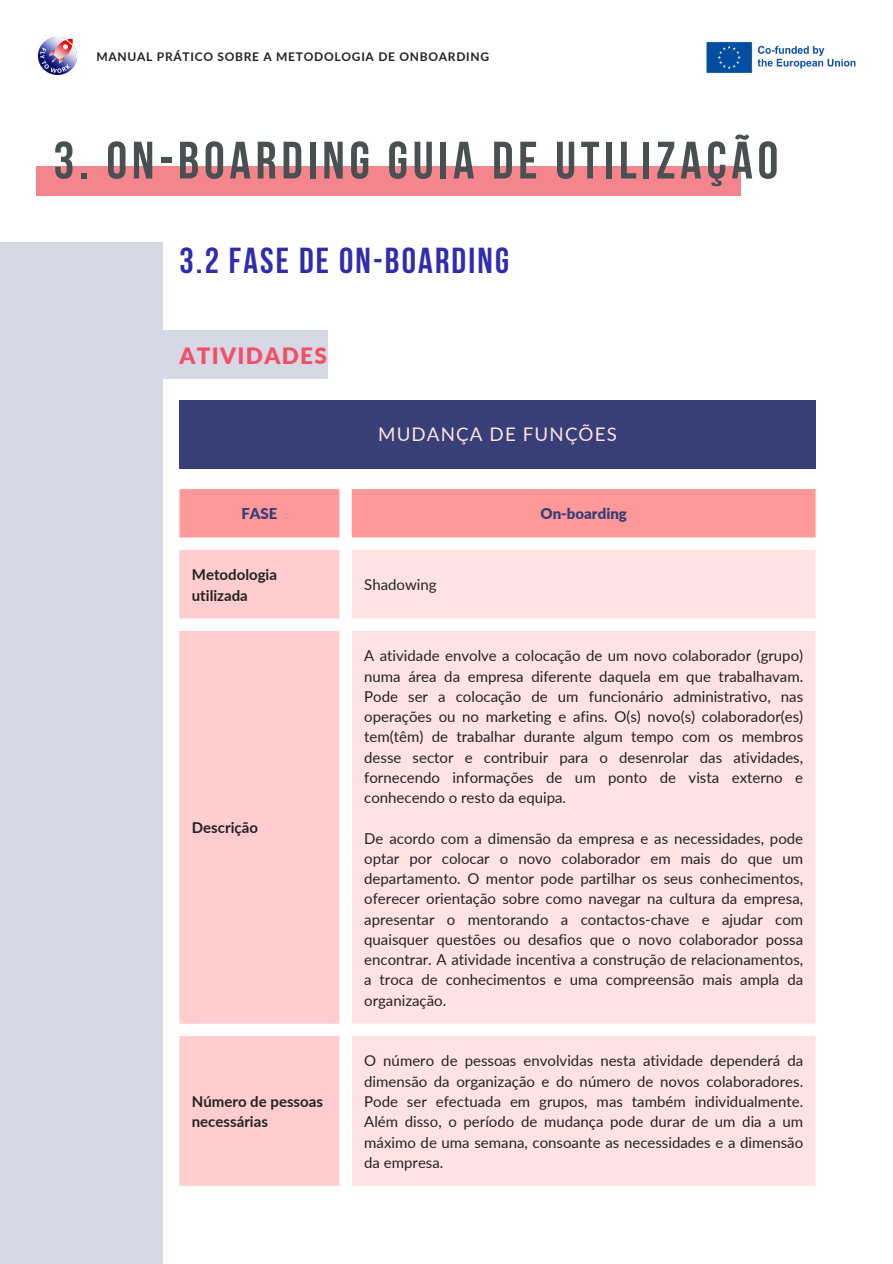
<style>
.page{position:relative;width:893px;height:1264px;background:#fff}
.page>*{position:absolute;margin:0;border:0;box-sizing:border-box;transform-origin:0 0}
.t1{font:700 52.5px "Bebas Neue";letter-spacing:.09em;color:#495052}
.t2{font:700 36px "Bebas Neue";letter-spacing:.06em;color:#312cac}
.t3{font:900 22.5px "Lato";letter-spacing:.06em;color:#f25165}
.t4{font:18.75px "Lato";letter-spacing:.06em;color:#ffe3e3}
.t5{font:15px/20.2px "Lato";color:#222;text-align:justify}
.t6{font:700 15px/20.2px "Lato";color:#222}
.t7{font:900 15px "Lato";color:#383e76}
.t8{font:700 12px "Lato";letter-spacing:.06em;color:#222}
</style>
<div class="page">
<div style="left:36px;top:166px;width:704px;height:30px;background:#f4858c"></div>
<img style="left:37px;top:37px;width:40px;height:38px">
<img style="left:706px;top:41px;width:150px;height:33px">
<div style="left:162px;top:330px;width:166px;height:48px;background:#d6d8e6"></div>
<div style="left:0;top:242px;width:162px;height:1021px;background:#d6d8e6"></div>
<div style="left:179px;top:489px;width:636px;height:48px;background:#f99"></div>
<svg style="left:179px;top:550px;width:160px;height:635px;background:#ffcfcf"></svg>
<div style="left:352px;top:550px;width:463px;height:635px;background:#ffe3e3"></div>
<div style="left:179px;top:401px;width:636px;height:68px;background:#383e76"></div>
<p class="t8" style="left:96px;top:49px;width:394px">MANUAL PRÁTICO SOBRE A METODOLOGIA DE ONBOARDING</p>
<h1 class="t1" style="left:53px;top:139px;width:726px">3. ON-BOARDING GUIA DE UTILIZAÇÃO</h1>
<h2 class="t2" style="left:179px;top:246px;width:331px">3.2 FASE DE ON-BOARDING</h2>
<h3 class="t3" style="left:179px;top:341px;width:149px">ATIVIDADES</h3>
<p class="t4" style="left:378px;top:423px;width:240px">MUDANÇA DE FUNÇÕES</p>
<p class="t7" style="left:241px;top:504px;width:38px">FASE</p>
<p class="t7" style="left:540px;top:504px;width:88px">On-boarding</p>
<p class="t6" style="left:192px;top:564px;width:87px">Metodologia utilizada</p>
<p class="t5" style="left:364px;top:574px;width:74px">Shadowing</p>
<p class="t6" style="left:192px;top:817px;width:68px">Descrição</p>
<p class="t6" style="left:192px;top:1091px;width:133px">Número de pessoas necessárias</p>
<p class="t5" style="left:364px;top:645px;width:440px">A atividade envolve a colocação de um novo colaborador (grupo) numa área da empresa diferente daquela em que trabalhavam.<br>Pode ser a colocação de um funcionário administrativo, nas operações ou no marketing e afins. O(s) novo(s) colaborador(es) tem(têm) de trabalhar durante algum tempo com os membros desse sector e contribuir para o desenrolar das atividades, fornecendo informações de um ponto de vista externo e conhecendo o resto da equipa.</p>
<p class="t5" style="left:364px;top:827px;width:440px">De acordo com a dimensão da empresa e as necessidades, pode optar por colocar o novo colaborador em mais do que um departamento. O mentor pode partilhar os seus conhecimentos, oferecer orientação sobre como navegar na cultura da empresa, apresentar o mentorando a contactos-chave e ajudar com quaisquer questões ou desafios que o novo colaborador possa encontrar. A atividade incentiva a construção de relacionamentos, a troca de conhecimentos e uma compreensão mais ampla da organização.</p>
<p class="t5" style="left:364px;top:1050px;width:440px">O número de pessoas envolvidas nesta atividade dependerá da dimensão da organização e do número de novos colaboradores.<br>Pode ser efectuada em grupos, mas também individualmente.<br>Além disso, o período de mudança pode durar de um dia a um máximo de uma semana, consoante as necessidades e a dimensão da empresa.</p>
</div>
